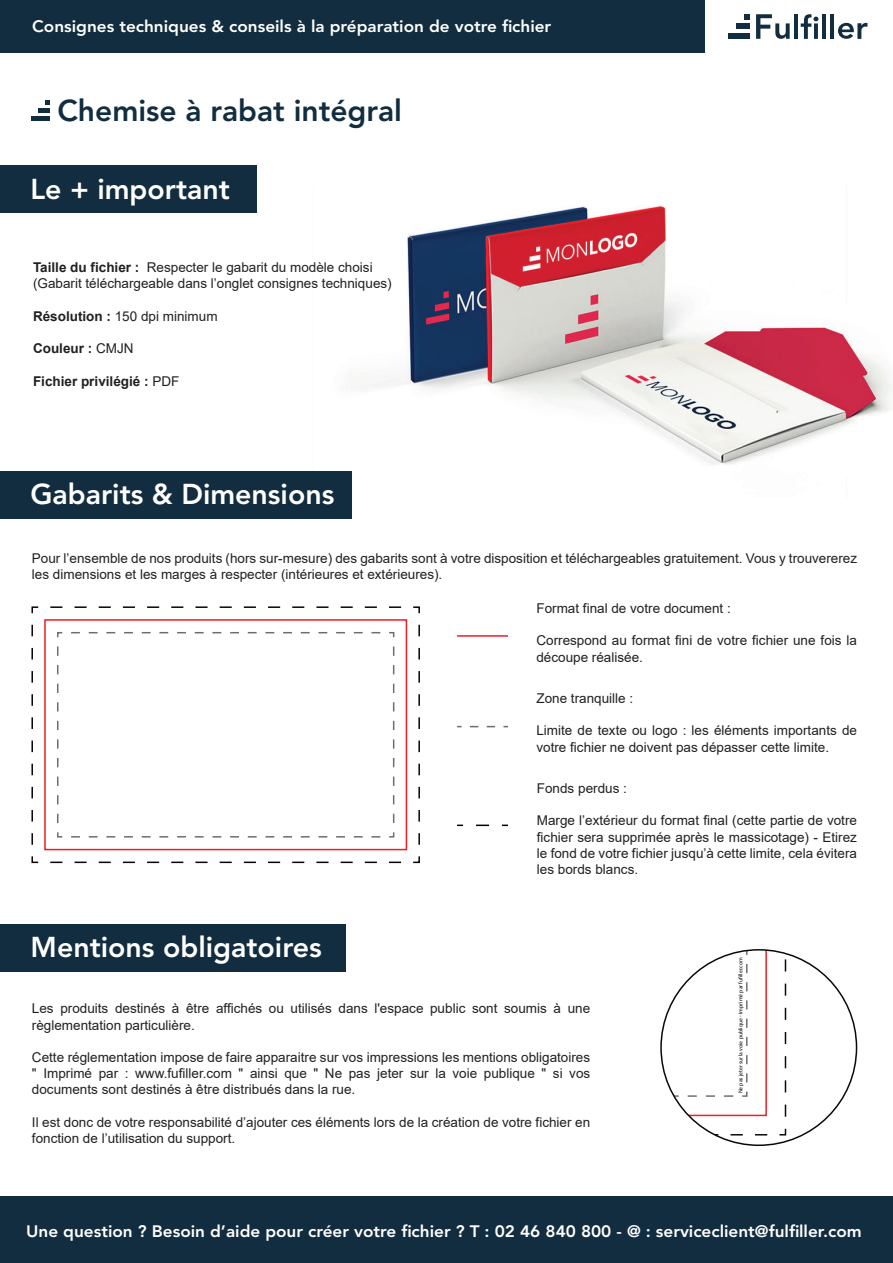
<style>
.page{position:relative;width:893px;height:1263px;background:#fff}
.page>*{position:absolute;margin:0;border:0;box-sizing:border-box;transform-origin:0 0}
.t1{font:800 30px "Avenir LT Std";color:#112d3f}
.t2{font:800 28.5px "Avenir LT Std";color:#fff}
.t3{font:800 16.5px "Avenir LT Std";color:#fff;scale:1.04 1}
.t4{font:13.5px/16.2px "Arial";color:#231f20}
.t5{font:700 13.5px "Arial";color:#231f20}
.t6{font:5.7px "Myriad Pro";color:#050504}
.s1{font-weight:700}
.s2{font-weight:400}
</style>
<div class="page">
<img style="left:351px;top:206px;width:540px;height:259px">
<div style="left:0;top:1196px;width:893px;height:67px;background:#112d3f"></div>
<div style="left:0;top:471px;width:352px;height:48px;background:#112d3f"></div>
<div style="left:44px;top:619px;width:363px;height:231px;background:#fff;border:2px solid #ee1d23"></div>
<svg style="left:71px;top:632px;width:324px;height:6px"></svg>
<svg style="left:389px;top:646px;width:6px;height:192px"></svg>
<svg style="left:57px;top:832px;width:323px;height:6px"></svg>
<svg style="left:57px;top:632px;width:6px;height:191px"></svg>
<svg style="left:50px;top:606px;width:370px;height:8px"></svg>
<svg style="left:413px;top:625px;width:7px;height:239px"></svg>
<svg style="left:31px;top:856px;width:370px;height:8px"></svg>
<svg style="left:31px;top:606px;width:8px;height:239px"></svg>
<svg style="left:457px;top:824px;width:6px;height:2px"></svg>
<svg style="left:476px;top:824px;width:13px;height:2px"></svg>
<svg style="left:502px;top:824px;width:6px;height:2px"></svg>
<svg style="left:470px;top:726px;width:38px;height:1px"></svg>
<hr style="left:457px;top:635px;width:51px;height:2px;background:#ee1d23">
<div style="left:0;top:165px;width:257px;height:48px;background:#112d3f"></div>
<div style="left:0;top:924px;width:346px;height:48px;background:#112d3f"></div>
<svg style="left:778px;top:951px;width:9px;height:185px"></svg>
<svg style="left:712px;top:1134px;width:55px;height:1px"></svg>
<svg style="left:756px;top:14px;width:34px;height:25px"></svg>
<hr style="left:794px;top:14px;width:4px;height:25px;background:#112d3f">
<svg style="left:801px;top:14px;width:17px;height:25px"></svg>
<hr style="left:822px;top:14px;width:4px;height:25px;background:#112d3f">
<hr style="left:830px;top:14px;width:4px;height:25px;background:#112d3f">
<svg style="left:838px;top:23px;width:29px;height:16px"></svg>
<div style="left:728px;top:33px;width:22px;height:6px;background:#112d3f"></div>
<div style="left:736px;top:24px;width:14px;height:5px;background:#112d3f"></div>
<svg style="left:745px;top:14px;width:5px;height:6px"></svg>
<div style="left:0;top:0;width:704px;height:53px;background:#112d3f"></div>
<hr style="left:31px;top:117px;width:19px;height:4px;background:#112d3f">
<div style="left:38px;top:108px;width:12px;height:5px;background:#112d3f"></div>
<svg style="left:45px;top:100px;width:4px;height:5px"></svg>
<svg style="left:661px;top:950px;width:106px;height:166px"></svg>
<p class="t3" style="left:32px;top:16px;width:501px">Consignes techniques &amp; conseils à la préparation de votre fichier</p>
<h1 class="t1" style="left:57px;top:93px;width:346px">Chemise à rabat intégral</h1>
<h2 class="t2" style="left:30px;top:172px;width:201px">Le + important</h2>
<p class="t4" style="left:33px;top:259px;width:360px"><span class="s1">Taille du fichier :</span> Respecter le gabarit du modèle choisi (Gabarit téléchargeable dans l’onglet consignes techniques)</p>
<p class="t4" style="left:33px;top:308px;width:186px"><span class="s1">Résolution :</span> 150 dpi minimum</p>
<p class="t5" style="left:33px;top:339px;width:102px">Couleur : <span class="s2">CMJN</span></p>
<p class="t5" style="left:33px;top:371px;width:148px">Fichier privilégié : <span class="s2">PDF</span></p>
<h2 class="t2" style="left:30px;top:478px;width:305px">Gabarits &amp; Dimensions</h2>
<p class="t4" style="left:32px;top:550px;width:827px">Pour l’ensemble de nos produits (hors sur-mesure) des gabarits sont à votre disposition et téléchargeables gratuitement. Vous y trouvererez les dimensions et les marges à respecter (intérieures et extérieures).</p>
<p class="t4" style="left:536px;top:600px;width:196px">Format final de votre document :</p>
<p class="t4" style="left:536px;top:632px;width:322px">Correspond au format fini de votre fichier une fois la découpe réalisée.</p>
<p class="t4" style="left:536px;top:690px;width:98px">Zone tranquille :</p>
<p class="t4" style="left:536px;top:722px;width:322px">Limite de texte ou logo : les éléments importants de votre fichier ne doivent pas dépasser cette limite.</p>
<p class="t4" style="left:537px;top:780px;width:92px">Fonds perdus :</p>
<p class="t4" style="left:537px;top:812px;width:322px;text-align:justify">Marge l’extérieur du format final (cette partie de votre fichier sera supprimée après le massicotage) - Etirez le fond de votre fichier jusqu’à cette limite, cela évitera les bords blancs.</p>
<h2 class="t2" style="left:31px;top:931px;width:293px">Mentions obligatoires</h2>
<p class="t4" style="left:32px;top:1000px;width:560px">Les produits destinés à être affichés ou utilisés dans l'espace public sont soumis à une règlementation particulière.</p>
<p class="t4" style="left:32px;top:1049px;width:560px;text-align:justify">Cette réglementation impose de faire apparaitre sur vos impressions les mentions obligatoires " Imprimé par : www.fufiller.com " ainsi que " Ne pas jeter sur la voie publique " si vos documents sont destinés à être distribués dans la rue.</p>
<p class="t4" style="left:32px;top:1114px;width:560px">Il est donc de votre responsabilité d’ajouter ces éléments lors de la création de votre fichier en fonction de l’utilisation du support.</p>
<p class="t6" style="left:737px;top:1093px;width:137px;rotate:-90deg">Ne pas jeter sur la voie publique - Imprimé par fu ller.com</p>
<p class="t3" style="left:26px;top:1221px;width:805px">Une question ? Besoin d’aide pour créer votre fichier ? T : 02 46 840 800 - @ : serviceclient@fulfiller.com</p>
</div>
